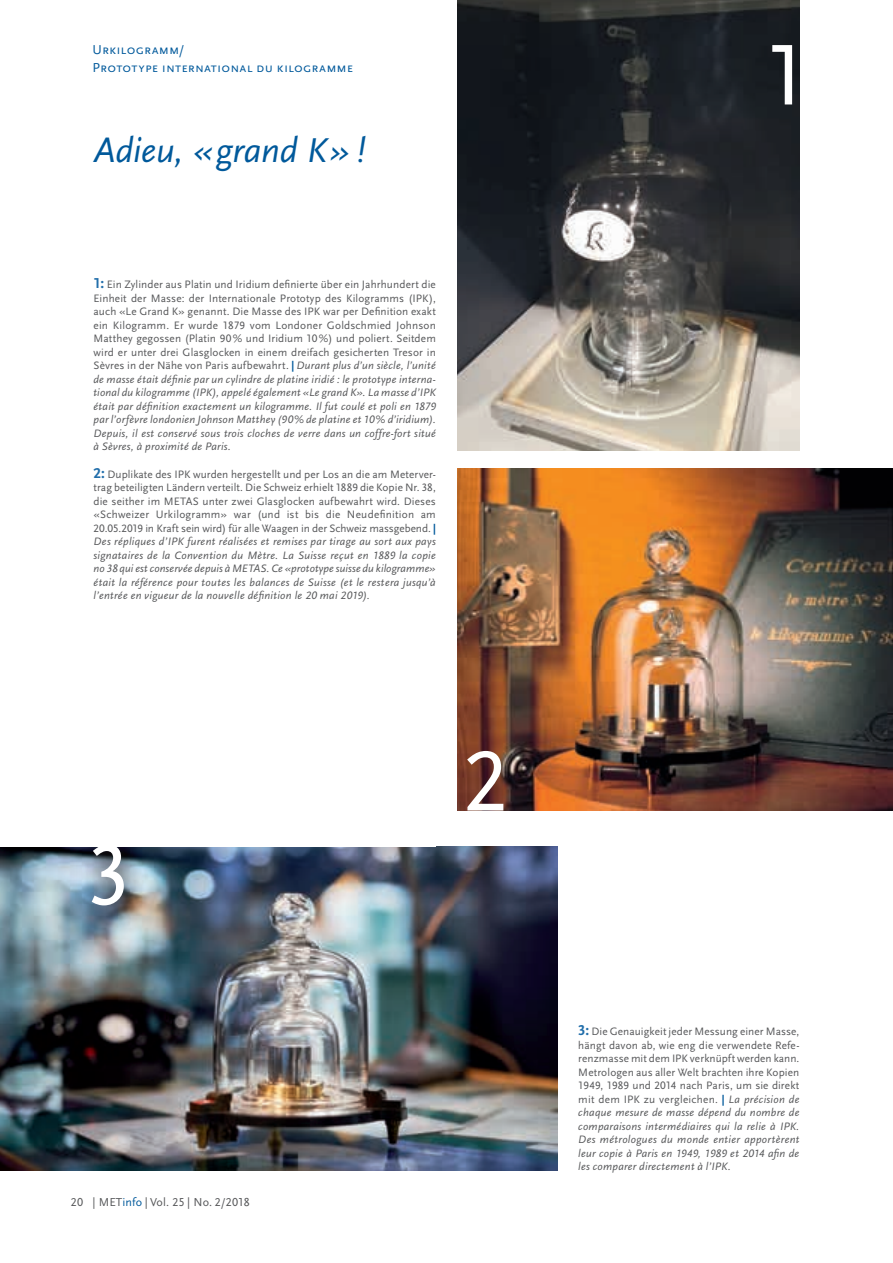
<style>
.page{position:relative;width:893px;height:1263px;background:#fff}
.page>*{position:absolute;margin:0;border:0;box-sizing:border-box;transform-origin:0 0}
.t1{font:90px "Scala Sans Caps";color:#fff}
.t2{font:italic 36px "Scala Sans";color:#00599b}
.t3{font:13.5px/18px "Scala Sans Caps";letter-spacing:.01em;color:#00599b}
.t4{font:12px "Scala Sans";letter-spacing:.01em;color:#57585a}
.t5{font:11.25px/13.5px "Scala Sans";letter-spacing:.01em;color:#57585a;text-align:justify}
.t6{font:italic 11.25px/13.5px "Scala Sans";letter-spacing:.025em;color:#57585a;text-align:justify}
.s1{font-family:"Scala Sans Caps";font-weight:700;font-size:15px;color:#216eaa}
.s2{font-family:"Scala Sans Caps"}
.s3{font-weight:700;color:#00599b}
.s4{font-style:italic}
.s5{font-family:"Scala Sans Caps";font-style:italic}
.s6{font-family:"Scala Sans Caps";font-weight:700;font-style:normal;font-size:15px;color:#216eaa}
.s7{font-style:normal}
.s8{font-family:"Scala Sans Caps";font-style:normal}
.s9{font-weight:700;font-style:normal;color:#00599b}
.s10{color:#00599b}
</style>
<div class="page">
<img style="left:457px;top:0;width:342px;height:450px">
<img style="left:457px;top:468px;width:436px;height:342px">
<img style="left:0;top:846px;width:557px;height:324px">
<div style="left:70px;top:822px;width:76px;height:106px;background:#231f20;opacity:.85"></div>
<div style="left:0;top:774px;width:436px;height:72px;background:#fff"></div>
<p class="t3" style="left:93px;top:41px;width:262px">Urkilogramm/<br>Prototype international du kilogramme</p>
<h2 class="t2" style="left:94px;top:131px;width:273px">Adieu, «grand K»!</h2>
<p class="t5" style="left:94px;top:278px;width:344px"><span class="s1">1:</span> Ein Zylinder aus Platin und Iridium definierte über ein Jahrhundert die Einheit der Masse: der Internationale Prototyp des Kilogramms (IPK), auch «Le Grand K» genannt. Die Masse des IPK war per Definition exakt ein Kilogramm. Er wurde <span class="s2">1879</span> vom Londoner Goldschmied Johnson Matthey gegossen (Platin <span class="s2">90</span>% und Iridium <span class="s2">10</span>%) und poliert. Seitdem wird er unter drei Glasglocken in einem dreifach gesicherten Tresor in Sèvres in der Nähe von Paris aufbewahrt. <span class="s3">|</span> <span class="s4">Durant plus d’un siècle, l’unité de masse était définie par un cylindre de platine iridié : le prototype interna&shy;tional du kilogramme (IPK), appelé également «Le grand K». La masse d’IPK était par définition exactement un kilogramme. Il fut coulé et poli en</span> <span class="s5">1879 </span><span class="s4">par l’orfèvre londonien Johnson Matthey (</span><span class="s5">90</span><span class="s4">% de platine et</span> <span class="s5">10</span><span class="s4">% d’iridium).<br>Depuis, il est conservé sous trois cloches de verre dans un coffre-fort situé à Sèvres, à proximité de Paris.</span></p>
<p class="t6" style="left:94px;top:468px;width:344px"><span class="s6">2:</span> <span class="s7">Duplikate des IPK wurden hergestellt und per Los an die am Meterver&shy;trag beteiligten Ländern verteilt. Die Schweiz erhielt</span> <span class="s8">1889</span> <span class="s7">die Kopie Nr.</span> <span class="s8">38</span><span class="s7">, die seither im METAS unter zwei Glasglocken aufbewahrt wird. Dieses «Schweizer Urkilogramm» war (und ist bis die Neudefinition am </span><span class="s8">20.05.2019</span> <span class="s7">in Kraft sein wird) für alle Waagen in der Schweiz massgebend.</span> <span class="s9">| </span>Des répliques d’IPK furent réalisées et remises par tirage au sort aux pays signataires de la Convention du Mètre. La Suisse reçut en <span class="s2">1889</span> la copie no <span class="s2">38</span> qui est conservée depuis à METAS. Ce «prototype suisse du kilogramme» était la référence pour toutes les balances de Suisse (et le restera jusqu’à l’entrée en vigueur de la nouvelle définition le <span class="s2">20</span> mai <span class="s2">2019</span>).</p>
<h1 class="t1" style="left:87px;top:826px;width:46px">3</h1>
<h1 class="t1" style="left:463px;top:732px;width:46px">2</h1>
<p class="t4" style="left:71px;top:1196px;width:180px"><span class="s2">20</span> | MET<span class="s10">info</span> | Vol. <span class="s2">25</span> | No. <span class="s2">2/2018</span></p>
<h1 class="t1" style="left:765px;top:26px;width:46px">1</h1>
<p class="t5" style="left:578px;top:1025px;width:223px"><span class="s1">3:</span> Die Genauigkeit jeder Messung einer Masse, hängt davon ab, wie eng die verwendete Refe&shy;renzmasse mit dem IPK verknüpft werden kann.<br>Metrologen aus aller Welt brachten ihre Kopien <span class="s2">1949</span>, <span class="s2">1989</span> und <span class="s2">2014</span> nach Paris, um sie direkt mit dem IPK zu vergleichen. <span class="s3">|</span> <span class="s4">La précision de chaque mesure de masse dépend du nombre de comparaisons intermédiaires qui la relie à IPK.<br>Des métrologues du monde entier apportèrent leur copie à Paris en</span> <span class="s5">1949</span><span class="s4">,</span> <span class="s5">1989</span> <span class="s4">et</span> <span class="s5">2014</span> <span class="s4">afin de les comparer directement à l’IPK.</span></p>
</div>
